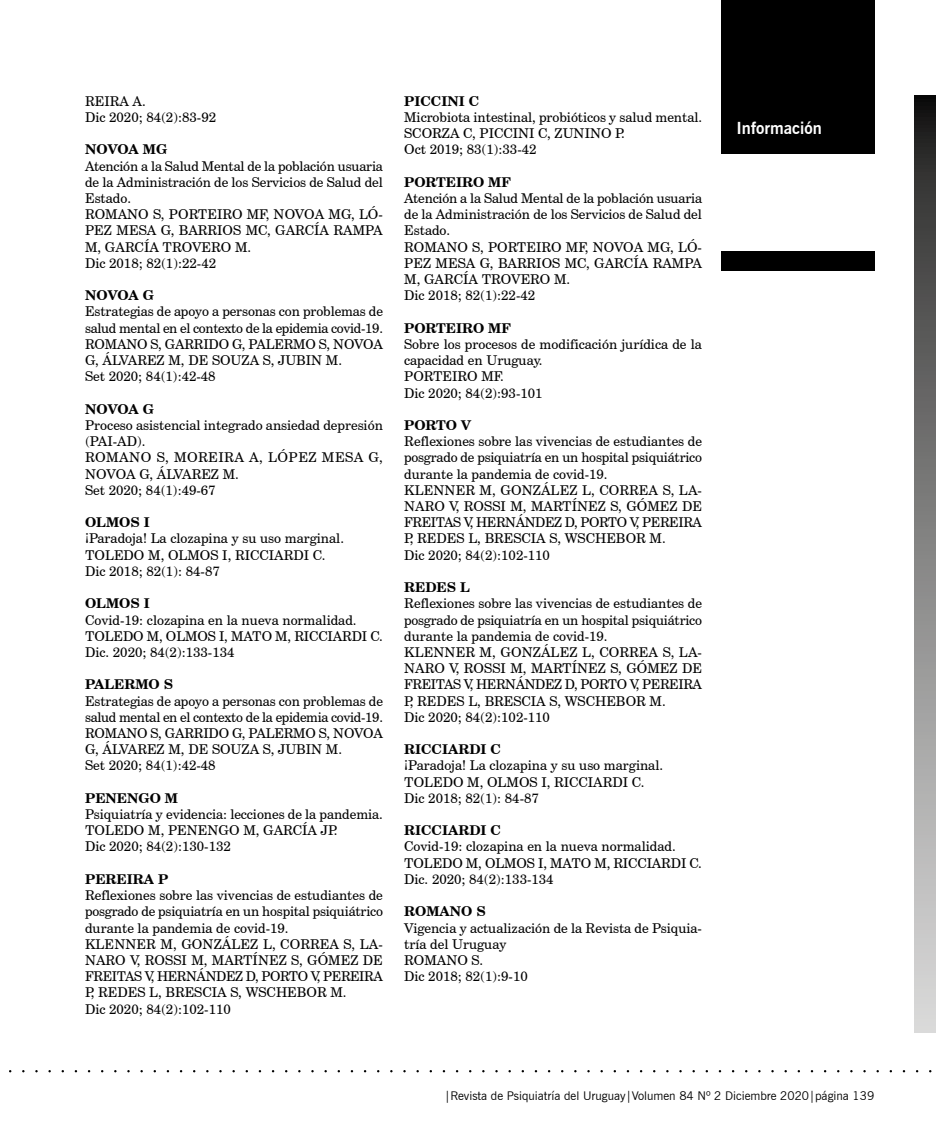
<style>
.page{position:relative;width:936px;height:1132px;background:#fff}
.page>*{position:absolute;margin:0;border:0;box-sizing:border-box;transform-origin:0 0}
.t1{font:700 16.5px "News Gothic BT";color:#fff}
.t2{font:13.5px/16.2px "Century Schoolbook BT";color:#000}
.t3{font:700 13.5px "Century Schoolbook BT";color:#000}
.t4{font:12px "News Gothic BT";color:#000}
</style>
<div class="page">
<div style="left:721px;top:251px;width:153px;height:20px;background:#000"></div>
<svg style="left:914px;top:95px;width:21px;height:936px;background:#838382"></svg>
<div style="left:721px;top:0;width:153px;height:154px;background:#000"></div>
<p class="t2" style="left:85px;top:93px;width:132px">REIRA A.<br>Dic 2020; 84(2):83-92</p>
<p class="t3" style="left:85px;top:141px;width:84px">NOVOA MG</p>
<p class="t2" style="left:85px;top:157px;width:299px">Atención a la Salud Mental de la población usuaria de la Administración de los Servicios de Salud del<br>Estado.<br>ROMANO S, PORTEIRO MF, NOVOA MG, LÓ-<br>PEZ MESA G, BARRIOS MC, GARCÍA RAMPA<br>M, GARCÍA TROVERO M.<br>Dic 2018; 82(1):22-42</p>
<p class="t3" style="left:85px;top:287px;width:70px">NOVOA G</p>
<p class="t2" style="left:85px;top:303px;width:299px">Estrategias de apoyo a personas con problemas de salud mental en el contexto de la epidemia covid-19.<br>ROMANO S, GARRIDO G, PALERMO S, NOVOA G, ÁLVAREZ M, DE SOUZA S, JUBIN M.<br>Set 2020; 84(1):42-48</p>
<p class="t3" style="left:85px;top:400px;width:70px">NOVOA G</p>
<p class="t2" style="left:85px;top:417px;width:299px">Proceso asistencial integrado ansiedad depresión (PAI-AD).<br>ROMANO S, MOREIRA A, LÓPEZ MESA G,<br>NOVOA G, ÁLVAREZ M.<br>Set 2020; 84(1):49-67</p>
<p class="t3" style="left:85px;top:513px;width:66px">OLMOS I</p>
<p class="t2" style="left:85px;top:530px;width:260px">¡Paradoja! La clozapina y su uso marginal.<br>TOLEDO M, OLMOS I, RICCIARDI C.<br>Dic 2018; 82(1): 84-87</p>
<p class="t3" style="left:85px;top:594px;width:66px">OLMOS I</p>
<p class="t2" style="left:85px;top:611px;width:299px">Covid-19: clozapina en la nueva normalidad.<br>TOLEDO M, OLMOS I, MATO M, RICCIARDI C.<br>Dic. 2020; 84(2):133-134</p>
<p class="t3" style="left:85px;top:675px;width:89px">PALERMO S</p>
<p class="t2" style="left:85px;top:692px;width:299px">Estrategias de apoyo a personas con problemas de salud mental en el contexto de la epidemia covid-19.<br>ROMANO S, GARRIDO G, PALERMO S, NOVOA G, ÁLVAREZ M, DE SOUZA S, JUBIN M.<br>Set 2020; 84(1):42-48</p>
<p class="t3" style="left:85px;top:789px;width:94px">PENENGO M</p>
<p class="t2" style="left:85px;top:805px;width:299px">Psiquiatría y evidencia: lecciones de la pandemia.<br>TOLEDO M, PENENGO M, GARCÍA JP.<br>Dic 2020; 84(2):130-132</p>
<p class="t3" style="left:85px;top:870px;width:85px">PEREIRA P</p>
<p class="t2" style="left:85px;top:886px;width:299px">Reflexiones sobre las vivencias de estudiantes de posgrado de psiquiatría en un hospital psiquiátrico durante la pandemia de covid-19.<br>KLENNER M, GONZÁLEZ L, CORREA S, LA-NARO V, ROSSI M, MARTÍNEZ S, GÓMEZ DE FREITAS V, HERNÁNDEZ D, PORTO V, PEREIRA P, REDES L, BRESCIA S, WSCHEBOR M.<br>Dic 2020; 84(2):102-110</p>
<p class="t3" style="left:404px;top:92px;width:76px">PICCINI C</p>
<p class="t2" style="left:404px;top:109px;width:299px">Microbiota intestinal, probióticos y salud mental.<br>SCORZA C, PICCINI C, ZUNINO P.<br>Oct 2019; 83(1):33-42</p>
<p class="t3" style="left:404px;top:173px;width:108px">PORTEIRO MF</p>
<p class="t2" style="left:404px;top:190px;width:299px">Atención a la Salud Mental de la población usuaria de la Administración de los Servicios de Salud del<br>Estado.<br>ROMANO S, PORTEIRO MF, NOVOA MG, LÓ-<br>PEZ MESA G, BARRIOS MC, GARCÍA RAMPA<br>M, GARCÍA TROVERO M.<br>Dic 2018; 82(1):22-42</p>
<p class="t3" style="left:404px;top:319px;width:108px">PORTEIRO MF</p>
<p class="t2" style="left:404px;top:336px;width:299px">Sobre los procesos de modificación jurídica de la capacidad en Uruguay.<br>PORTEIRO MF.<br>Dic 2020; 84(2):93-101</p>
<p class="t3" style="left:404px;top:416px;width:68px">PORTO V</p>
<p class="t2" style="left:404px;top:433px;width:299px">Reflexiones sobre las vivencias de estudiantes de posgrado de psiquiatría en un hospital psiquiátrico durante la pandemia de covid-19.<br>KLENNER M, GONZÁLEZ L, CORREA S, LA-NARO V, ROSSI M, MARTÍNEZ S, GÓMEZ DE FREITAS V, HERNÁNDEZ D, PORTO V, PEREIRA P, REDES L, BRESCIA S, WSCHEBOR M.<br>Dic 2020; 84(2):102-110</p>
<p class="t3" style="left:404px;top:578px;width:67px">REDES L</p>
<p class="t2" style="left:404px;top:595px;width:299px">Reflexiones sobre las vivencias de estudiantes de posgrado de psiquiatría en un hospital psiquiátrico durante la pandemia de covid-19.<br>KLENNER M, GONZÁLEZ L, CORREA S, LA-NARO V, ROSSI M, MARTÍNEZ S, GÓMEZ DE FREITAS V, HERNÁNDEZ D, PORTO V, PEREIRA P, REDES L, BRESCIA S, WSCHEBOR M.<br>Dic 2020; 84(2):102-110</p>
<p class="t3" style="left:404px;top:740px;width:98px">RICCIARDI C</p>
<p class="t2" style="left:404px;top:757px;width:260px">¡Paradoja! La clozapina y su uso marginal.<br>TOLEDO M, OLMOS I, RICCIARDI C.<br>Dic 2018; 82(1): 84-87</p>
<p class="t3" style="left:404px;top:821px;width:98px">RICCIARDI C</p>
<p class="t2" style="left:404px;top:838px;width:299px">Covid-19: clozapina en la nueva normalidad.<br>TOLEDO M, OLMOS I, MATO M, RICCIARDI C.<br>Dic. 2020; 84(2):133-134</p>
<p class="t3" style="left:404px;top:902px;width:83px">ROMANO S</p>
<p class="t2" style="left:404px;top:919px;width:299px">Vigencia y actualización de la Revista de Psiquia&shy;tría del Uruguay<br>ROMANO S.<br>Dic 2018; 82(1):9-10</p>
<p class="t1" style="left:736px;top:118px;width:87px">Información</p>
<p class="t4" style="left:444px;top:1087px;width:431px">|Revista de Psiquiatría del Uruguay|Volumen 84 Nº 2 Diciembre 2020|página 139</p>
</div>
